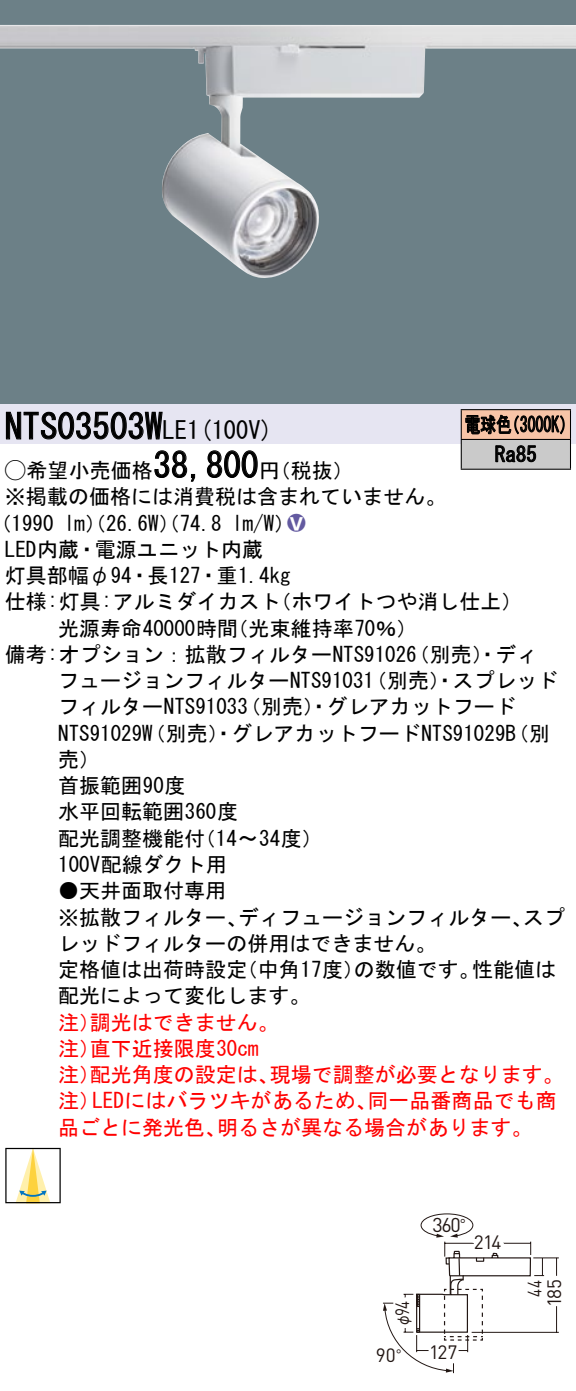
<style>
.page{position:relative;width:576px;height:1391px;background:#fff}
.page>*{position:absolute;margin:0;border:0;box-sizing:border-box;transform-origin:0 0}
.t1{font:35px "MS Gothic";color:#000}
.t2{font:24.5px "MS Gothic";color:#000}
.t3{font:21px/26.2px "MS Gothic";color:#000}
.t4{font:21px/26.2px "MS Gothic";color:#f00}
.t5{font:21px/29.8px "MS Gothic";color:#000;scale:.75 1}
.t6{font:21px "Ford Classification 1";color:#635aa0}
.t7{font:19.95px "DINOT";color:#221714}
.t8{font:19.25px "DINOT";letter-spacing:-.04em;color:#221714}
.t9{font:19.25px "DINOT";letter-spacing:-.04em;color:#221714;scale:.8 1}
.t10{font:16.8px "Gothic BBB Pro Medium 90 pv RKSJ H";color:#221714;scale:.8 1}
.s1{font-size:35px}
.s2{font-family:"Ford Classification 1"}
.s3{color:#fff}
.s4{font-family:"Gothic BBB Pro Medium 90 pv RKSJ H";font-size:17.5px}
.s5{font-family:"Gothic BBB Pro Medium 90 pv RKSJ H";font-size:16.8px}
</style>
<div class="page">
<div style="left:0;top:0;width:575px;height:404px;background:#6c8087"></div>
<img style="left:0;top:25px;width:575px;height:253px">
<div style="left:0;top:404px;width:575px;height:40px;background:#e6e5f2"></div>
<svg style="left:6px;top:411px;width:157px;height:29px"></svg>
<svg style="left:154px;top:450px;width:42px;height:32px"></svg>
<svg style="left:207px;top:450px;width:51px;height:28px"></svg>
<svg style="left:5px;top:1147px;width:56px;height:55px"></svg>
<div style="left:461px;top:409px;width:109px;height:30px;background:#f7c4a7"></div>
<div style="left:461px;top:439px;width:109px;height:30px;background:#cacaca"></div>
<hr style="left:460px;top:409px;width:110px;height:1px;background:#000">
<hr style="left:569px;top:410px;width:2px;height:29px;background:#000">
<hr style="left:460px;top:439px;width:110px;height:1px;background:#000">
<hr style="left:569px;top:440px;width:2px;height:28px;background:#000">
<hr style="left:460px;top:468px;width:110px;height:2px;background:#000">
<svg style="left:460px;top:410px;width:104px;height:58px"></svg>
<svg style="left:383px;top:1213px;width:176px;height:159px"></svg>
<h1 class="t1" style="left:5px;top:409px;width:142px">NTS03503</h1>
<p class="t2" style="left:145px;top:418px;width:129px"><span class="s1">W</span>LE (1 100 (V</p>
<p class="t5" style="left:494px;top:409px;width:57px;text-indent:-30px">電球色<br>Ra85</p>
<p class="t5" style="left:504px;top:409px;width:96px">（3000 (K</p>
<h1 class="t1" style="left:153px;top:447px;width:106px">38,800</h1>
<p class="t3" style="left:5px;top:457px;width:442px"><span class="s2">A</span>希望小売価格<br>※掲載の価格には消費税は含まれていません。</p>
<p class="t6" style="left:287px;top:511px;width:19px">2<span class="s3">8</span></p>
<p class="t3" style="left:259px;top:457px;width:96px">（円税抜(</p>
<p class="t3" style="left:232px;top:509px;width:64px">l m (W/</p>
<p class="t3" style="left:-9px;top:509px;width:65px">（1990</p>
<p class="t3" style="left:5px;top:536px;width:259px">LED内蔵・電源ユニット内蔵</p>
<p class="t3" style="left:5px;top:562px;width:287px">灯具部幅φ94・長127・重1.4kg</p>
<p class="t3" style="left:270px;top:588px;width:254px">（ホワイトつや消し仕上(</p>
<p class="t3" style="left:64px;top:509px;width:159px">lm）（26.6 ）（W 74.8</p>
<p class="t3" style="left:227px;top:588px;width:191px;text-indent:-222px">仕様:灯具:アルミダイカスト<br>（光束維持率70％(</p>
<p class="t3" style="left:58px;top:614px;width:181px">光源寿命40000時間</p>
<p class="t3" style="left:366px;top:641px;width:193px;text-indent:-361px">備考:オプション：拡散フィルターNTS91026<br>（別売）・スプレッド</p>
<p class="t3" style="left:409px;top:641px;width:130px">（別売）・ディ</p>
<p class="t3" style="left:240px;top:667px;width:277px;text-indent:-182px">フュージョンフィルターNTS91031<br>（別売）・グレアカットフード</p>
<p class="t3" style="left:58px;top:693px;width:191px">フィルターNTS91033</p>
<p class="t3" style="left:58px;top:719px;width:493px">NTS91029（W 別売）・グレアカットフードNTS91029（B 別</p>
<p class="t3" style="left:58px;top:746px;width:43px">売(</p>
<p class="t3" style="left:58px;top:772px;width:129px">首振範囲90度</p>
<p class="t3" style="left:58px;top:798px;width:181px">水平回転範囲360度</p>
<p class="t3" style="left:195px;top:824px;width:129px">（14〜34度(</p>
<p class="t3" style="left:58px;top:824px;width:170px">配光調整機能付<br>100V配線ダクト用</p>
<p class="t3" style="left:58px;top:877px;width:169px">●天井面取付専用</p>
<p class="t3" style="left:523px;top:903px;width:43px">スプ</p>
<p class="t3" style="left:238px;top:903px;width:296px">ディフュージョンフィルター、</p>
<p class="t3" style="left:58px;top:903px;width:379px">※拡散フィルター、<br>レッドフィルターの併用はできません。</p>
<p class="t3" style="left:237px;top:956px;width:129px">（中角17度）</p>
<p class="t3" style="left:58px;top:956px;width:253px">定格値は出荷時設定<br>配光によって変化します。</p>
<p class="t4" style="left:90px;top:1008px;width:190px">調光はできません。</p>
<p class="t3" style="left:353px;top:956px;width:128px">の数値です。</p>
<p class="t3" style="left:472px;top:956px;width:85px">性能値は</p>
<p class="t4" style="left:90px;top:1008px;width:170px;text-indent:-32px">注）<br>直下近接限度30cm</p>
<p class="t4" style="left:58px;top:1034px;width:43px">注）</p>
<p class="t4" style="left:269px;top:1061px;width:296px">現場で調整が必要となります。</p>
<p class="t4" style="left:90px;top:1061px;width:190px">配光角度の設定は、</p>
<p class="t4" style="left:58px;top:1061px;width:43px">注）</p>
<p class="t4" style="left:92px;top:1087px;width:286px">LEDにはバラツキがあるため、</p>
<p class="t4" style="left:367px;top:1087px;width:190px">同一品番商品でも商</p>
<p class="t4" style="left:58px;top:1087px;width:43px">注）</p>
<p class="t4" style="left:58px;top:1113px;width:169px">品ごとに発光色、</p>
<p class="t4" style="left:217px;top:1113px;width:317px">明るさが異なる場合があります。</p>
<p class="t7" style="left:432px;top:1211px;width:47px">360<span class="s4">°</span></p>
<p class="t8" style="left:473px;top:1229px;width:29px">214</p>
<p class="t9" style="left:389px;top:1315px;width:20px;rotate:-90deg">94</p>
<p class="t10" style="left:389px;top:1326px;width:18px;rotate:-90deg">φ</p>
<p class="t8" style="left:375px;top:1341px;width:39px">90<span class="s5">°</span></p>
<p class="t8" style="left:429px;top:1338px;width:30px">127</p>
<p class="t8" style="left:541px;top:1306px;width:30px;rotate:-90deg">185</p>
<p class="t9" style="left:521px;top:1296px;width:22px;rotate:-90deg">44</p>
</div>
